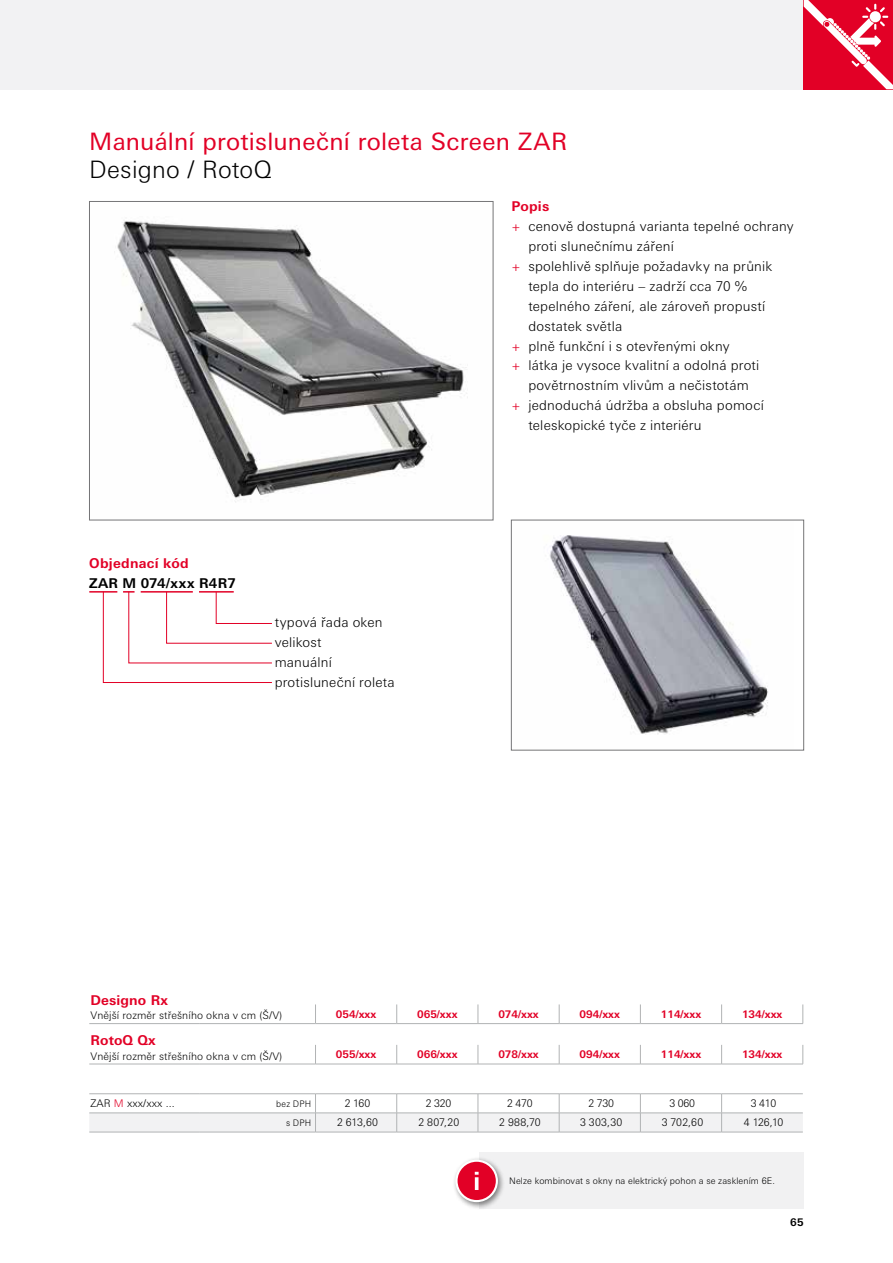
<style>
.page{position:relative;width:893px;height:1263px;background:#fff}
.page>*{position:absolute;margin:0;border:0;box-sizing:border-box;transform-origin:0 0}
.t1{font:24px "Univers Next W1 G";letter-spacing:.01em;color:#e20026}
.t2{font:300 24px "Univers Next W1 G";letter-spacing:.01em;color:#000}
.t3{font:300 13.5px/19.8px "Univers Next W1 G";letter-spacing:.015em;color:#000}
.t4{font:700 13.5px "Univers Next W1 G";letter-spacing:.01em;color:#e20026}
.t5{font:700 13.5px "Univers Next W1 G";letter-spacing:.015em;color:#000}
.t6{font:300 10.5px "Univers Next W1 G";letter-spacing:.01em;color:#000}
.t7{font:700 10.5px "Univers Next W1 G";color:#e20026}
.t8{font:700 10.5px "Univers Next W1 G";color:#000}
.t9{font:300 9px "Univers Next W1 G";letter-spacing:.01em;color:#000}
.t10{font:300 9px "Univers Next W1 G";letter-spacing:.01em;color:#000;scale:.96 1}
.s1{color:#e20026}
</style>
<div class="page">
<div style="left:0;top:0;width:893px;height:89px;background:#f2f2f3"></div>
<svg style="left:804px;top:0;width:89px;height:89px"></svg>
<img style="left:114px;top:220px;width:354px;height:282px">
<div style="left:89px;top:201px;width:404px;height:319px;border:1px solid #757577"></div>
<hr style="left:89px;top:1093px;width:111px;height:1px;background:#b1b3b4">
<hr style="left:200px;top:1093px;width:115px;height:1px;background:#b1b3b4">
<hr style="left:315px;top:1093px;width:82px;height:1px;background:#b1b3b4">
<hr style="left:397px;top:1093px;width:81px;height:1px;background:#b1b3b4">
<hr style="left:478px;top:1093px;width:81px;height:1px;background:#b1b3b4">
<hr style="left:559px;top:1093px;width:81px;height:1px;background:#b1b3b4">
<hr style="left:640px;top:1093px;width:82px;height:1px;background:#b1b3b4">
<hr style="left:722px;top:1093px;width:81px;height:1px;background:#b1b3b4">
<svg style="left:89px;top:1094px;width:714px;height:38px"></svg>
<hr style="left:89px;top:1064px;width:111px;height:1px;background:#b1b3b4">
<hr style="left:200px;top:1064px;width:115px;height:1px;background:#b1b3b4">
<hr style="left:315px;top:1064px;width:82px;height:1px;background:#b1b3b4">
<hr style="left:397px;top:1064px;width:81px;height:1px;background:#b1b3b4">
<hr style="left:478px;top:1064px;width:81px;height:1px;background:#b1b3b4">
<hr style="left:559px;top:1064px;width:81px;height:1px;background:#b1b3b4">
<hr style="left:640px;top:1064px;width:82px;height:1px;background:#b1b3b4">
<hr style="left:89px;top:1132px;width:111px;height:1px;background:#b1b3b4">
<hr style="left:200px;top:1132px;width:115px;height:1px;background:#b1b3b4">
<hr style="left:315px;top:1132px;width:82px;height:1px;background:#b1b3b4">
<hr style="left:397px;top:1132px;width:81px;height:1px;background:#b1b3b4">
<hr style="left:478px;top:1132px;width:81px;height:1px;background:#b1b3b4">
<hr style="left:559px;top:1132px;width:81px;height:1px;background:#b1b3b4">
<hr style="left:640px;top:1132px;width:82px;height:1px;background:#b1b3b4">
<hr style="left:722px;top:1132px;width:81px;height:1px;background:#b1b3b4">
<svg style="left:315px;top:1004px;width:1px;height:19px"></svg>
<svg style="left:396px;top:1004px;width:1px;height:19px"></svg>
<svg style="left:478px;top:1004px;width:1px;height:19px"></svg>
<svg style="left:559px;top:1004px;width:1px;height:19px"></svg>
<svg style="left:640px;top:1004px;width:1px;height:19px"></svg>
<svg style="left:721px;top:1004px;width:1px;height:19px"></svg>
<svg style="left:803px;top:1004px;width:1px;height:19px"></svg>
<svg style="left:315px;top:1045px;width:1px;height:19px"></svg>
<svg style="left:396px;top:1045px;width:1px;height:19px"></svg>
<svg style="left:478px;top:1045px;width:1px;height:19px"></svg>
<svg style="left:559px;top:1045px;width:1px;height:19px"></svg>
<svg style="left:640px;top:1045px;width:1px;height:19px"></svg>
<svg style="left:721px;top:1045px;width:1px;height:19px"></svg>
<svg style="left:803px;top:1045px;width:1px;height:19px"></svg>
<hr style="left:722px;top:1064px;width:81px;height:1px;background:#b1b3b4">
<hr style="left:315px;top:1023px;width:82px;height:1px;background:#b1b3b4">
<hr style="left:397px;top:1023px;width:81px;height:1px;background:#b1b3b4">
<hr style="left:478px;top:1023px;width:81px;height:1px;background:#b1b3b4">
<hr style="left:559px;top:1023px;width:81px;height:1px;background:#b1b3b4">
<hr style="left:640px;top:1023px;width:82px;height:1px;background:#b1b3b4">
<hr style="left:722px;top:1023px;width:81px;height:1px;background:#b1b3b4">
<hr style="left:89px;top:1023px;width:111px;height:1px;background:#b1b3b4">
<hr style="left:200px;top:1023px;width:115px;height:1px;background:#b1b3b4">
<img style="left:549px;top:535px;width:219px;height:199px">
<div style="left:511px;top:520px;width:293px;height:230px;border:1px solid #757577"></div>
<div style="left:479px;top:1153px;width:325px;height:56px;background:#f1f1f2"></div>
<div style="left:452px;top:1156px;width:53px;height:54px;background:#000;opacity:.5"></div>
<div style="left:456px;top:1161px;width:41px;height:40px;background:#e20026;border-radius:50%"></div>
<div style="left:455px;top:1159px;width:43px;height:43px;border:2px solid #fff;border-radius:50%"></div>
<svg style="left:475px;top:1172px;width:4px;height:18px"></svg>
<hr style="left:89px;top:591px;width:28px;height:2px;background:#e20026">
<svg style="left:103px;top:591px;width:169px;height:92px"></svg>
<h1 class="t1" style="left:89px;top:128px;width:479px">Manuální protisluneční roleta Screen ZAR</h1>
<h1 class="t2" style="left:89px;top:156px;width:184px">Designo / RotoQ</h1>
<p class="t4" style="left:511px;top:198px;width:39px">Popis</p>
<p class="t3" style="left:511px;top:217px;width:284px"><span class="s1">+</span> cenově dostupná varianta tepelné ochrany</p>
<p class="t3" style="left:528px;top:236px;width:147px">proti slunečnímu záření</p>
<p class="t3" style="left:511px;top:256px;width:263px"><span class="s1">+</span> spolehlivě splňuje požadavky na průnik</p>
<p class="t3" style="left:528px;top:276px;width:220px">tepla do interiéru – zadrží cca 70 %</p>
<p class="t3" style="left:528px;top:296px;width:238px">tepelného záření, ale zároveň propustí</p>
<p class="t3" style="left:528px;top:316px;width:95px">dostatek světla</p>
<p class="t3" style="left:511px;top:336px;width:220px"><span class="s1">+</span> plně funkční i s otevřenými okny</p>
<p class="t3" style="left:511px;top:356px;width:249px"><span class="s1">+</span> látka je vysoce kvalitní a odolná proti</p>
<p class="t3" style="left:528px;top:375px;width:222px">povětrnostním vlivům a nečistotám</p>
<p class="t3" style="left:511px;top:395px;width:254px"><span class="s1">+</span> jednoduchá údržba a obsluha pomocí</p>
<p class="t3" style="left:528px;top:415px;width:175px">teleskopické tyče z interiéru</p>
<p class="t4" style="left:89px;top:555px;width:101px">Objednací kód</p>
<p class="t5" style="left:89px;top:575px;width:148px">ZAR M 074/xxx R4R7</p>
<p class="t3" style="left:275px;top:613px;width:122px">typová řada oken velikost<br>manuální protisluneční roleta</p>
<p class="t4" style="left:90px;top:991px;width:79px">Designo Rx</p>
<p class="t6" style="left:90px;top:1009px;width:193px">Vnější rozměr střešního okna v cm (Š/V)</p>
<p class="t7" style="left:336px;top:1008px;width:42px">054/xxx</p>
<p class="t7" style="left:417px;top:1008px;width:42px">065/xxx</p>
<p class="t7" style="left:498px;top:1008px;width:42px">074/xxx</p>
<p class="t7" style="left:580px;top:1008px;width:42px">094/xxx</p>
<p class="t7" style="left:661px;top:1008px;width:42px">114/xxx</p>
<p class="t7" style="left:742px;top:1008px;width:42px">134/xxx</p>
<p class="t4" style="left:90px;top:1032px;width:67px">RotoQ Qx</p>
<p class="t6" style="left:90px;top:1050px;width:193px">Vnější rozměr střešního okna v cm (Š/V)</p>
<p class="t7" style="left:336px;top:1048px;width:42px">055/xxx</p>
<p class="t7" style="left:417px;top:1048px;width:42px">066/xxx</p>
<p class="t7" style="left:498px;top:1048px;width:42px">078/xxx</p>
<p class="t7" style="left:580px;top:1048px;width:42px">094/xxx</p>
<p class="t7" style="left:661px;top:1048px;width:42px">114/xxx</p>
<p class="t7" style="left:742px;top:1048px;width:42px">134/xxx</p>
<p class="t6" style="left:90px;top:1097px;width:86px">ZAR <span class="s1">M</span> xxx/xxx ...</p>
<p class="t10" style="left:276px;top:1098px;width:38px">bez DPH</p>
<p class="t6" style="left:345px;top:1097px;width:27px">2 160</p>
<p class="t6" style="left:426px;top:1097px;width:27px">2 320</p>
<p class="t6" style="left:507px;top:1097px;width:27px">2 470</p>
<p class="t6" style="left:588px;top:1097px;width:27px">2 730</p>
<p class="t6" style="left:670px;top:1097px;width:27px">3 060</p>
<p class="t6" style="left:751px;top:1097px;width:27px">3 410</p>
<p class="t10" style="left:286px;top:1117px;width:28px">s DPH</p>
<p class="t6" style="left:337px;top:1116px;width:43px">2 613,60</p>
<p class="t6" style="left:418px;top:1116px;width:42px">2 807,20</p>
<p class="t6" style="left:499px;top:1116px;width:43px">2 988,70</p>
<p class="t6" style="left:580px;top:1116px;width:44px">3 303,30</p>
<p class="t6" style="left:662px;top:1116px;width:43px">3 702,60</p>
<p class="t6" style="left:744px;top:1116px;width:41px">4 126,10</p>
<p class="t9" style="left:509px;top:1176px;width:267px">Nelze kombinovat s okny na elektrický pohon a se zasklením 6E.</p>
<p class="t8" style="left:790px;top:1216px;width:15px">65</p>
</div>
